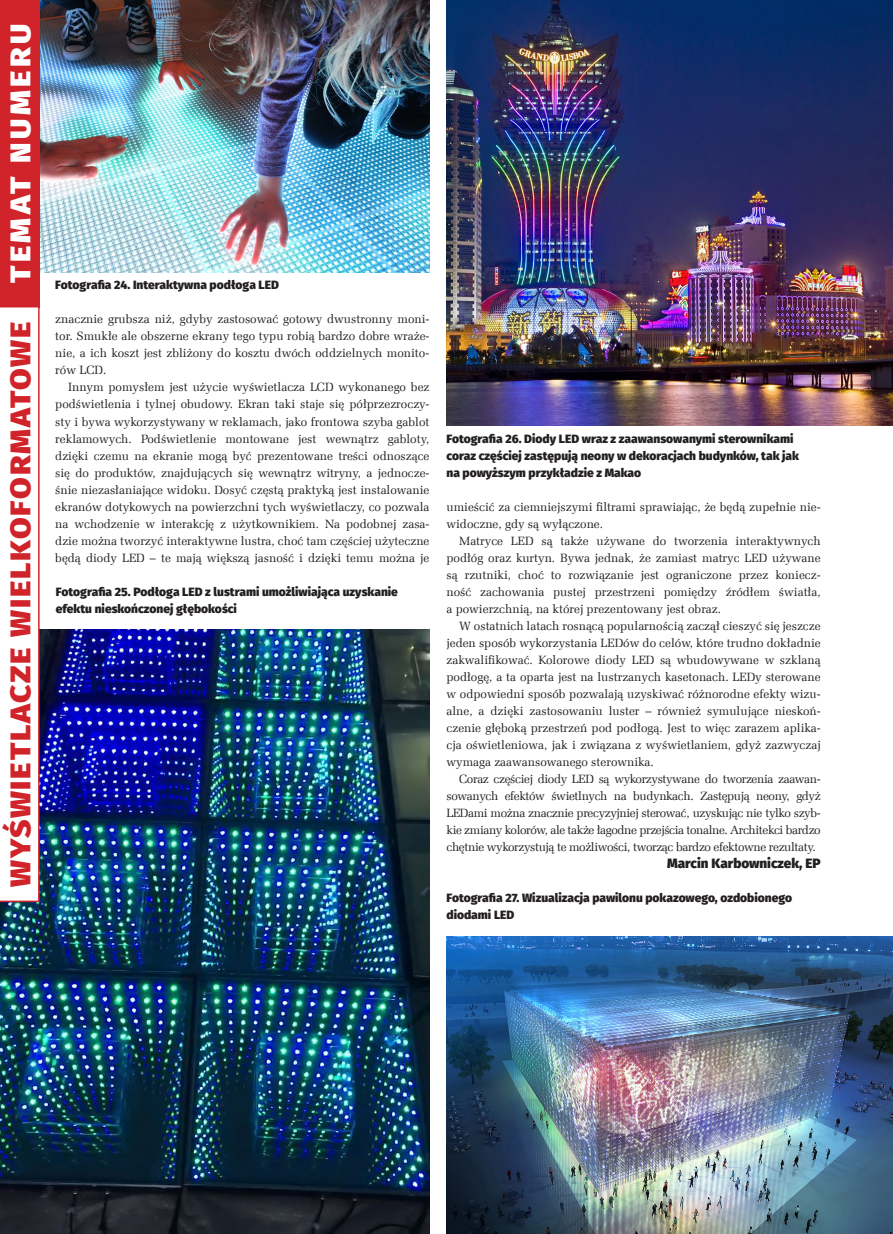
<style>
.page{position:relative;width:893px;height:1234px;background:#fff}
.page>*{position:absolute;margin:0;border:0;box-sizing:border-box;transform-origin:0 0}
._4_Podpis{font:800 28.5px "Fira Sans";letter-spacing:.06em;color:#d1232a;scale:1.1 1}
._4_Podpis-2{font:800 28.5px "Fira Sans";letter-spacing:.11em;color:#fff;scale:1.1 1}
._0_Autor{font:800 13.5px "Fira Sans";color:#231f20}
._1_Body{font:12px/17px "Zapf Ellipt EU";color:#231f20;text-align:justify}
._4_Podpis-3{font:800 12px/17px "Fira Sans";color:#231f20}
</style>
<div class="page">
<img style="left:446px;top:0;width:447px;height:425px">
<img style="left:446px;top:936px;width:447px;height:297px">
<img style="left:40px;top:0;width:389px;height:272px">
<img style="left:0;top:629px;width:429px;height:604px">
<div style="left:0;top:0;width:40px;height:307px;background:#d1232a"></div>
<svg style="left:0;top:307px;width:40px;height:594px"></svg>
<p class="_4_Podpis-2" style="left:1px;top:283px;width:237px;rotate:-90deg">TEMAT NUMERU</p>
<p class="_4_Podpis" style="left:1px;top:886px;width:515px;rotate:-90deg">WYŚWIETLACZE WIELKOFORMATOWE</p>
<p class="_4_Podpis-3" style="left:55px;top:276px;width:225px">Fotografia 24. Interaktywna podłoga LED</p>
<p class="_1_Body" style="left:55px;top:311px;width:376px">znacznie grubsza niż, gdyby zastosować gotowy dwustronny moni&shy;tor. Smukłe ale obszerne ekrany tego typu robią bardzo dobre wraże&shy;nie, a ich koszt jest zbliżony do kosztu dwóch oddzielnych monito&shy;rów LCD.</p>
<p class="_1_Body" style="left:55px;top:379px;width:376px;text-indent:13px">Innym pomysłem jest użycie wyświetlacza LCD wykonanego bez podświetlenia i tylnej obudowy. Ekran taki staje się półprzezroczy&shy;sty i bywa wykorzystywany w reklamach, jako frontowa szyba gablot reklamowych. Podświetlenie montowane jest wewnątrz gabloty, dzięki czemu na ekranie mogą być prezentowane treści odnoszące się do produktów, znajdujących się wewnątrz witryny, a jednocze&shy;śnie niezasłaniające widoku. Dosyć częstą praktyką jest instalowanie ekranów dotykowych na powierzchni tych wyświetlaczy, co pozwala na wchodzenie w interakcję z użytkownikiem. Na podobnej zasa&shy;dzie można tworzyć interaktywne lustra, choć tam częściej użyteczne będą diody LED – te mają większą jasność i dzięki temu można je</p>
<p class="_4_Podpis-3" style="left:56px;top:583px;width:344px">Fotografia 25. Podłoga LED z lustrami umożliwiająca uzyskanie efektu nieskończonej głębokości</p>
<p class="_4_Podpis-3" style="left:446px;top:430px;width:354px">Fotografia 26. Diody LED wraz z zaawansowanymi sterownikami coraz częściej zastępują neony w dekoracjach budynków, tak jak na powyższym przykładzie z Makao</p>
<p class="_1_Body" style="left:446px;top:498px;width:376px">umieścić za ciemniejszymi filtrami sprawiając, że będą zupełnie nie&shy;widoczne, gdy są wyłączone.</p>
<p class="_1_Body" style="left:446px;top:532px;width:376px;text-indent:13px">Matryce LED są także używane do tworzenia interaktywnych podłóg oraz kurtyn. Bywa jednak, że zamiast matryc LED używane są rzutniki, choć to rozwiązanie jest ograniczone przez koniecz&shy;ność zachowania pustej przestrzeni pomiędzy źródłem światła, a powierzchnią, na której prezentowany jest obraz.</p>
<p class="_1_Body" style="left:446px;top:617px;width:376px;text-indent:13px">W ostatnich latach rosnącą popularnością zaczął cieszyć się jeszcze jeden sposób wykorzystania LEDów do celów, które trudno dokładnie zakwalifikować. Kolorowe diody LED są wbudowywane w szklaną podłogę, a ta oparta jest na lustrzanych kasetonach. LEDy sterowane w odpowiedni sposób pozwalają uzyskiwać różnorodne efekty wizu&shy;alne, a dzięki zastosowaniu luster – również symulujące nieskoń&shy;czenie głęboką przestrzeń pod podłogą. Jest to więc zarazem aplika&shy;cja oświetleniowa, jak i związana z wyświetlaniem, gdyż zazwyczaj wymaga zaawansowanego sterownika.</p>
<p class="_1_Body" style="left:446px;top:770px;width:376px;text-indent:13px">Coraz częściej diody LED są wykorzystywane do tworzenia zaawan&shy;sowanych efektów świetlnych na budynkach. Zastępują neony, gdyż LEDami można znacznie precyzyjniej sterować, uzyskując nie tylko szyb&shy;kie zmiany kolorów, ale także łagodne przejścia tonalne. Architekci bardzo chętnie wykorzystują te możliwości, tworząc bardzo efektowne rezultaty.</p>
<p class="_0_Autor" style="left:667px;top:853px;width:155px">Marcin Karbowniczek, EP</p>
<p class="_4_Podpis-3" style="left:446px;top:889px;width:347px">Fotografia 27. Wizualizacja pawilonu pokazowego, ozdobionego diodami LED</p>
</div>
